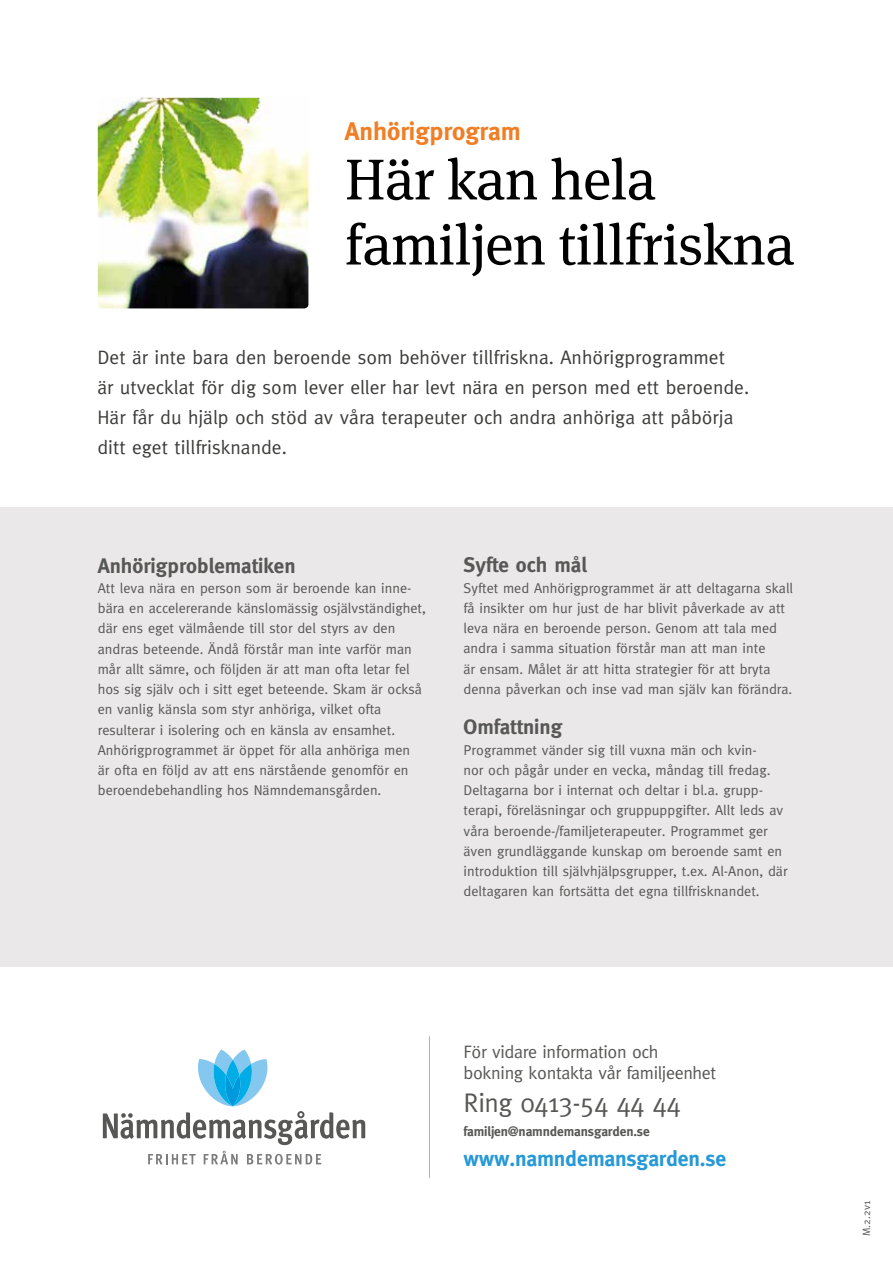
<style>
.page{position:relative;width:893px;height:1263px;background:#fff}
.page>*{position:absolute;margin:0;border:0;box-sizing:border-box;transform-origin:0 0}
.t1{font:57.6px/65.1px "Meta Serif OT";letter-spacing:-.01em;color:#000}
.t2{font:27px "Meta";letter-spacing:-.02em;color:#575756}
.t3{font:700 25.5px "Meta";color:#f07e26}
.t4{font:700 21.75px "Meta";letter-spacing:-.01em;color:#2699d6}
.t5{font:700 21px "Meta";color:#575756}
.t6{font:19.5px/30px "Meta";color:#3c3c3b}
.t7{font:18px/21.8px "Meta";letter-spacing:-.02em;color:#575756}
.t8{font:14.25px/20.2px "Meta";color:#575756}
.t9{font:700 13.5px "Meta";letter-spacing:-.01em;color:#575756}
.t10{font:10.5px "Meta";color:#575756}
</style>
<div class="page">
<div style="left:0;top:507px;width:893px;height:459px;background:#eae8e9"></div>
<hr style="left:429px;top:1036px;width:1px;height:142px;background:#b3b2b2">
<svg style="left:103px;top:1049px;width:262px;height:115px"></svg>
<img style="left:98px;top:98px;width:210px;height:210px">
<h3 class="t3" style="left:345px;top:116px;width:177px">Anhörigprogram</h3>
<h1 class="t1" style="left:345px;top:147px;width:452px">Här kan hela familjen tillfriskna</h1>
<p class="t6" style="left:97px;top:342px;width:653px">Det är inte bara den beroende som behöver tillfriskna. Anhörigprogrammet<br>är utvecklat för dig som lever eller har levt nära en person med ett beroende.<br>Här får du hjälp och stöd av våra terapeuter och andra anhöriga att påbörja ditt eget tillfrisknande.</p>
<h3 class="t5" style="left:98px;top:553px;width:199px">Anhörigproblematiken</h3>
<p class="t8" style="left:98px;top:578px;width:330px">Att leva nära en person som är beroende kan inne&shy;bära en accelererande känslomässig osjälvständighet, där ens eget välmående till stor del styrs av den andras beteende. Ändå förstår man inte varför man mår allt sämre, och följden är att man ofta letar fel hos sig själv och i sitt eget beteende. Skam är också en vanlig känsla som styr anhöriga, vilket ofta resulterar i isolering och en känsla av ensamhet.<br>Anhörigprogrammet är öppet för alla anhöriga men<br>är ofta en följd av att ens närstående genomför en beroendebehandling hos Nämndemansgården.</p>
<h3 class="t5" style="left:463px;top:553px;width:125px">Syfte och mål</h3>
<p class="t8" style="left:463px;top:577px;width:331px">Syftet med Anhörigprogrammet är att deltagarna skall få insikter om hur just de har blivit påverkade av att leva nära en beroende person. Genom att tala med andra i samma situation förstår man att man inte<br>är ensam. Målet är att hitta strategier för att bryta denna påverkan och inse vad man själv kan förändra.</p>
<h3 class="t5" style="left:463px;top:715px;width:100px">Omfattning</h3>
<p class="t8" style="left:463px;top:739px;width:326px">Programmet vänder sig till vuxna män och kvin-<br>nor och pågår under en vecka, måndag till fredag.<br>Deltagarna bor i internat och deltar i bl.a. grupp&shy;terapi, föreläsningar och gruppuppgifter. Allt leds av våra beroende-/familjeterapeuter. Programmet ger även grundläggande kunskap om beroende samt en introduktion till självhjälpsgrupper, t.ex. Al-Anon, där deltagaren kan fortsätta det egna tillfrisknandet.</p>
<p class="t7" style="left:463px;top:1040px;width:254px">För vidare information och bokning kontakta vår familjeenhet</p>
<h2 class="t2" style="left:463px;top:1087px;width:219px">Ring 0413-54 44 44</h2>
<p class="t9" style="left:463px;top:1123px;width:188px">familjen@namndemansgarden.se</p>
<h3 class="t4" style="left:463px;top:1145px;width:264px">www.namndemansgarden.se</h3>
<p class="t10" style="left:860px;top:1236px;width:37px;rotate:-90deg">M.2.2v1</p>
</div>
